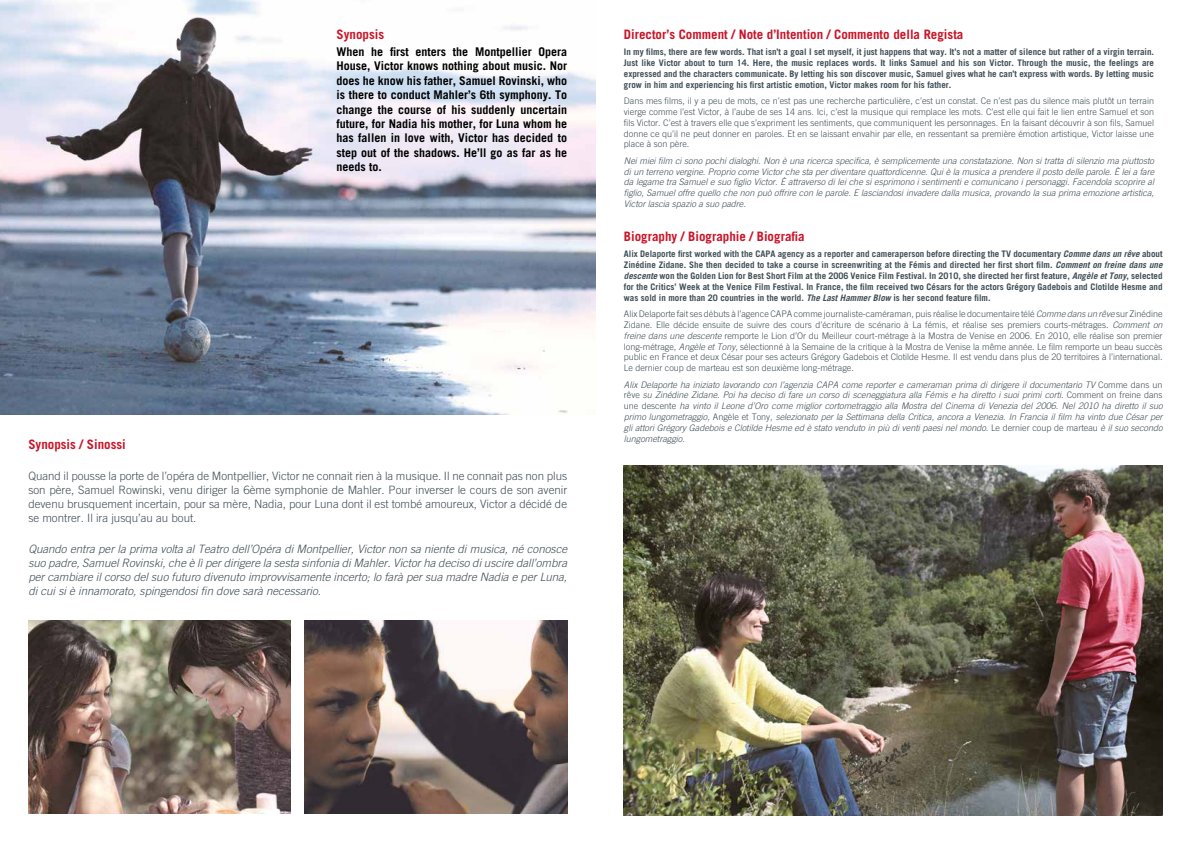
<style>
.page{position:relative;width:1191px;height:842px;background:#fff}
.page>*{position:absolute;margin:0;border:0;box-sizing:border-box;transform-origin:0 0}
.t1{font:700 13px "Trade Gothic";color:#ca1428}
.t2{font:700 12px/14.4px "Trade Gothic";color:#000;text-align:justify}
.t3{font:italic 300 11.5px/14px "Trade Gothic";color:#3f4e55;text-align:justify}
.t4{font:300 11.5px/14px "Trade Gothic";color:#3f4e55;text-align:justify}
.t5{font:300 9px/10.8px "Trade Gothic";color:#3f4e55;text-align:justify}
.t6{font:italic 300 9px/10.8px "Trade Gothic";color:#3f4e55;text-align:justify}
.t7{font:700 9px/10.8px "Trade Gothic";color:#3f4e55;text-align:justify}
.s1{font-style:italic}
.s2{font-style:normal}
</style>
<div class="page">
<img style="left:0;top:0;width:595px;height:414px">
<img style="left:28px;top:621px;width:263px;height:193px">
<img style="left:305px;top:621px;width:262px;height:193px">
<img style="left:624px;top:465px;width:538px;height:350px">
<h1 class="t1" style="left:336px;top:26px;width:49px">Synopsis</h1>
<p class="t2" style="left:336px;top:44px;width:232px">When he first enters the Montpellier Opera House, Victor knows nothing about music. Nor does he know his father, Samuel Rovinski, who is there to conduct Mahler’s 6th symphony. To change the course of his suddenly uncertain future, for Nadia his mother, for Luna whom he has fallen in love with, Victor has decided to step out of the shadows. He’ll go as far as he needs to.</p>
<h1 class="t1" style="left:28px;top:436px;width:99px">Synopsis / Sinossi</h1>
<p class="t4" style="left:28px;top:469px;width:540px">Quand il pousse la porte de l’opéra de Montpellier, Victor ne connait rien à la musique. Il ne connait pas non plus son père, Samuel Rowinski, venu diriger la 6ème symphonie de Mahler. Pour inverser le cours de son avenir devenu brusquement incertain, pour sa mère, Nadia, pour Luna dont il est tombé amoureux, Victor a décidé de se montrer. Il ira jusqu’au au bout.</p>
<p class="t3" style="left:28px;top:542px;width:540px">Quando entra per la prima volta al Teatro dell’Opéra di Montpellier, Victor non sa niente di musica, né conosce suo padre, Samuel Rovinski, che è lì per dirigere la sesta sinfonia di Mahler. Victor ha deciso di uscire dall’ombra per cambiare il corso del suo futuro divenuto improvvisamente incerto; lo farà per sua madre Nadia e per Luna, di cui si è innamorato, spingendosi fin dove sarà necessario.</p>
<h1 class="t1" style="left:624px;top:26px;width:341px">Director’s Comment / Note d’Intention / Commento della Regista</h1>
<p class="t7" style="left:624px;top:46px;width:532px">In my films, there are few words. That isn’t a goal I set myself, it just happens that way. It’s not a matter of silence but rather of a virgin terrain.<br>Just like Victor about to turn 14. Here, the music replaces words. It links Samuel and his son Victor. Through the music, the feelings are expressed and the characters communicate. By letting his son discover music, Samuel gives what he can’t express with words. By letting music grow in him and experiencing his first artistic emotion, Victor makes room for his father.</p>
<p class="t5" style="left:624px;top:95px;width:532px">Dans mes films, il y a peu de mots, ce n’est pas une recherche particulière, c’est un constat. Ce n’est pas du silence mais plutôt un terrain vierge comme l’est Victor, à l’aube de ses 14 ans. Ici, c’est la musique qui remplace les mots. C’est elle qui fait le lien entre Samuel et son fils Victor. C’est à travers elle que s’expriment les sentiments, que communiquent les personnages. En la faisant découvrir à son fils, Samuel donne ce qu’il ne peut donner en paroles. Et en se laissant envahir par elle, en ressentant sa première émotion artistique, Victor laisse une place à son père.</p>
<p class="t6" style="left:624px;top:155px;width:532px">Nei miei film ci sono pochi dialoghi. Non è una ricerca specifica, è semplicemente una constatazione. Non si tratta di silenzio ma piuttosto di un terreno vergine. Proprio come Victor che sta per diventare quattordicenne. Qui è la musica a prendere il posto delle parole. È lei a fare da legame tra Samuel e suo figlio Victor. È attraverso di lei che si esprimono i sentimenti e comunicano i personaggi. Facendola scoprire al figlio, Samuel offre quello che non può offrire con le parole. E lasciandosi invadere dalla musica, provando la sua prima emozione artistica, Victor lascia spazio a suo padre.</p>
<h1 class="t1" style="left:624px;top:228px;width:182px">Biography / Biographie / Biografia</h1>
<p class="t7" style="left:624px;top:249px;width:540px">Alix Delaporte first worked with the CAPA agency as a reporter and cameraperson before directing the TV documentary <span class="s1">Comme dans un rêve</span> about Zinédine Zidane. She then decided to take a course in screenwriting at the Fémis and directed her first short film. <span class="s1">Comment on freine dans une descente</span> won the Golden Lion for Best Short Film at the 2006 Venice Film Festival. In 2010, she directed her first feature, <span class="s1">Angèle et Tony</span>, selected for the Critics’ Week at the Venice Film Festival. In France, the film received two Césars for the actors Grégory Gadebois and Clotilde Hesme and was sold in more than 20 countries in the world. <span class="s1">The Last Hammer Blow</span> is her second feature film.</p>
<p class="t5" style="left:624px;top:308px;width:540px">Alix Delaporte fait ses débuts à l’agence CAPA comme journaliste-caméraman, puis réalise le documentaire télé <span class="s1">Comme dans un rêve</span> sur Zinédine Zidane. Elle décide ensuite de suivre des cours d’écriture de scénario à La fémis, et réalise ses premiers courts-métrages. <span class="s1">Comment on freine dans une descente</span> remporte le Lion d’Or du Meilleur court-métrage à la Mostra de Venise en 2006. En 2010, elle réalise son premier long-métrage, <span class="s1">Angèle et Tony</span>, sélectionné à la Semaine de la critique à la Mostra de Venise la même année. Le film remporte un beau succès public en France et deux César pour ses acteurs Grégory Gadebois et Clotilde Hesme. Il est vendu dans plus de 20 territoires à l’international.<br>Le dernier coup de marteau est son deuxième long-métrage.</p>
<p class="t6" style="left:624px;top:379px;width:540px">Alix Delaporte ha iniziato lavorando con l’agenzia CAPA come reporter e cameraman prima di dirigere il documentario TV <span class="s2">Comme dans un rêve</span> su Zinédine Zidane. Poi ha deciso di fare un corso di sceneggiatura alla Fémis e ha diretto i suoi primi corti. <span class="s2">Comment on freine dans une descente</span> ha vinto il Leone d’Oro come miglior cortometraggio alla Mostra del Cinema di Venezia del 2006. Nel 2010 ha diretto il suo primo lungometraggio, <span class="s2">Angèle et Tony</span>, selezionato per la Settimana della Critica, ancora a Venezia. In Francia il film ha vinto due César per gli attori Grégory Gadebois e Clotilde Hesme ed è stato venduto in più di venti paesi nel mondo. <span class="s2">Le dernier coup de marteau</span> è il suo secondo lungometraggio.</p>
</div>
